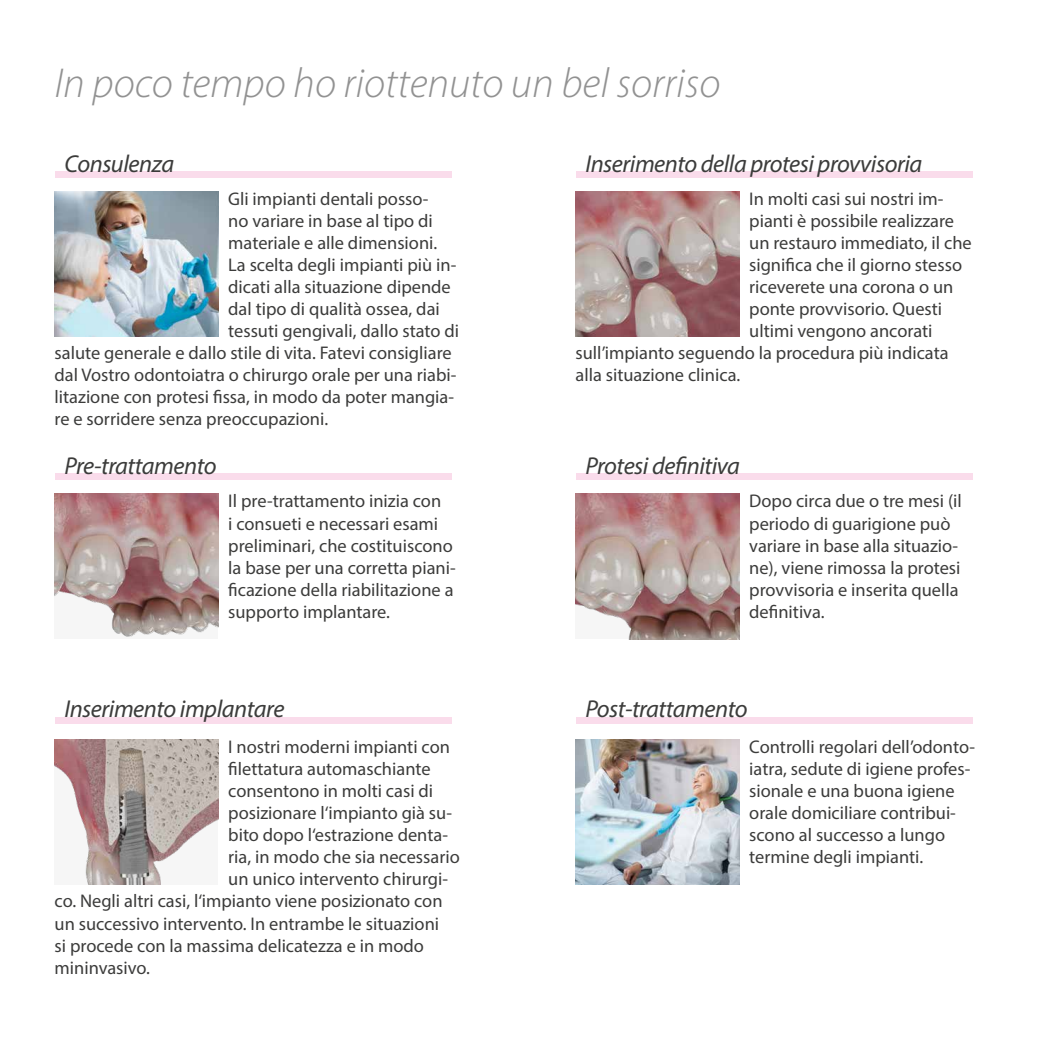
<style>
.page{position:relative;width:1042px;height:1042px;background:#fff}
.page>*{position:absolute;margin:0;border:0;box-sizing:border-box;transform-origin:0 0}
.t1{font:italic 300 42px "Myriad Pro";color:#929292}
.t2{font:italic 24.5px "Myriad Pro";letter-spacing:-.02em;color:#3c3c3b}
.t3{font:18.38px/22.1px "Myriad Pro";color:#3c3c3b}
</style>
<div class="page">
<img style="left:55px;top:191px;width:163px;height:145px">
<img style="left:55px;top:494px;width:163px;height:143px">
<img style="left:55px;top:739px;width:163px;height:146px">
<img style="left:575px;top:191px;width:164px;height:145px">
<img style="left:575px;top:494px;width:164px;height:145px">
<img style="left:575px;top:739px;width:164px;height:146px">
<div style="left:55px;top:171px;width:396px;height:6px;background:#fadceb"></div>
<div style="left:575px;top:171px;width:397px;height:6px;background:#fadceb"></div>
<div style="left:55px;top:474px;width:396px;height:6px;background:#fadceb"></div>
<div style="left:575px;top:474px;width:397px;height:6px;background:#fadceb"></div>
<div style="left:55px;top:717px;width:396px;height:7px;background:#fadceb"></div>
<div style="left:575px;top:717px;width:397px;height:7px;background:#fadceb"></div>
<h1 class="t1" style="left:55px;top:58px;width:667px">In poco tempo ho riottenuto un bel sorriso</h1>
<h2 class="t2" style="left:64px;top:148px;width:111px">Consulenza</h2>
<h2 class="t2" style="left:585px;top:148px;width:338px">Inserimento della protesi provvisoria</h2>
<p class="t3" style="left:228px;top:187px;width:202px">Gli impianti dentali posso-</p>
<p class="t3" style="left:228px;top:209px;width:206px">no variare in base al tipo di</p>
<p class="t3" style="left:228px;top:231px;width:211px">materiale e alle dimensioni.</p>
<p class="t3" style="left:228px;top:253px;width:230px">La scelta degli impianti più in-</p>
<p class="t3" style="left:228px;top:275px;width:224px">dicati alla situazione dipende</p>
<p class="t3" style="left:228px;top:298px;width:213px">dal tipo di qualità ossea, dai</p>
<p class="t3" style="left:228px;top:320px;width:232px">tessuti gengivali, dallo stato di</p>
<p class="t3" style="left:55px;top:342px;width:399px">salute generale e dallo stile di vita. Fatevi consigliare</p>
<p class="t3" style="left:55px;top:364px;width:403px">dal Vostro odontoiatra o chirurgo orale per una riabi-</p>
<p class="t3" style="left:55px;top:386px;width:401px">litazione con protesi fissa, in modo da poter mangia-</p>
<p class="t3" style="left:55px;top:408px;width:275px">re e sorridere senza preoccupazioni.</p>
<h2 class="t2" style="left:64px;top:451px;width:154px">Pre-trattamento</h2>
<p class="t3" style="left:228px;top:490px;width:229px">Il pre-trattamento inizia con<br>i consueti e necessari esami preliminari, che costituiscono la base per una corretta piani&shy;ficazione della riabilitazione a supporto implantare.</p>
<h2 class="t2" style="left:64px;top:694px;width:221px">Inserimento implantare</h2>
<p class="t3" style="left:228px;top:735px;width:223px">I nostri moderni impianti con</p>
<p class="t3" style="left:228px;top:757px;width:204px">filettatura automaschiante</p>
<p class="t3" style="left:228px;top:780px;width:206px">consentono in molti casi di</p>
<p class="t3" style="left:228px;top:802px;width:225px">posizionare l‘impianto già su-</p>
<p class="t3" style="left:228px;top:824px;width:221px">bito dopo l‘estrazione denta-</p>
<p class="t3" style="left:228px;top:846px;width:233px">ria, in modo che sia necessario</p>
<p class="t3" style="left:228px;top:868px;width:221px">un unico intervento chirurgi-</p>
<p class="t3" style="left:55px;top:890px;width:389px">co. Negli altri casi, l‘impianto viene posizionato con</p>
<p class="t3" style="left:55px;top:912px;width:386px">un successivo intervento. In entrambe le situazioni</p>
<p class="t3" style="left:55px;top:934px;width:371px">si procede con la massima delicatezza e in modo</p>
<p class="t3" style="left:55px;top:956px;width:97px">mininvasivo.</p>
<p class="t3" style="left:749px;top:187px;width:196px">In molti casi sui nostri im-</p>
<p class="t3" style="left:749px;top:209px;width:206px">pianti è possibile realizzare</p>
<p class="t3" style="left:749px;top:231px;width:224px">un restauro immediato, il che</p>
<p class="t3" style="left:749px;top:253px;width:214px">significa che il giorno stesso</p>
<p class="t3" style="left:749px;top:275px;width:206px">riceverete una corona o un</p>
<p class="t3" style="left:749px;top:298px;width:194px">ponte provvisorio. Questi</p>
<p class="t3" style="left:749px;top:320px;width:185px">ultimi vengono ancorati</p>
<p class="t3" style="left:575px;top:342px;width:375px">sull’impianto seguendo la procedura più indicata</p>
<p class="t3" style="left:575px;top:364px;width:166px">alla situazione clinica.</p>
<h2 class="t2" style="left:585px;top:451px;width:156px">Protesi definitiva</h2>
<p class="t3" style="left:749px;top:490px;width:214px">Dopo circa due o tre mesi (il periodo di guarigione può variare in base alla situazio&shy;ne), viene rimossa la protesi provvisoria e inserita quella definitiva.</p>
<h2 class="t2" style="left:585px;top:694px;width:164px">Post-trattamento</h2>
<p class="t3" style="left:749px;top:735px;width:227px">Controlli regolari dell’odonto&shy;iatra, sedute di igiene profes&shy;sionale e una buona igiene orale domiciliare contribui&shy;scono al successo a lungo termine degli impianti.</p>
</div>
